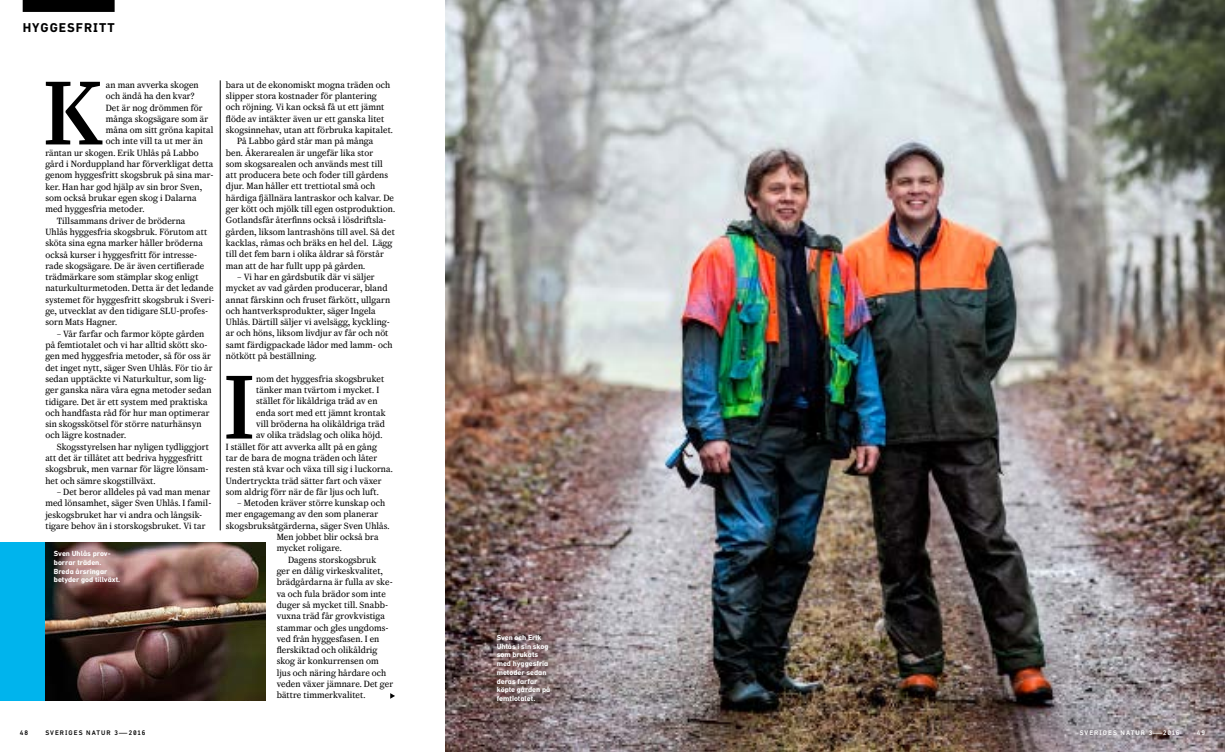
<style>
.page{position:relative;width:1225px;height:752px;background:#fff}
.page>*{position:absolute;margin:0;border:0;box-sizing:border-box;transform-origin:0 0}
.t1{font:500 100px "Caponi Display";color:#000}
.t2{font:700 13px "DIN Next W1 G";letter-spacing:.075em;color:#000}
.t3{font:9.5px/11.3px "Caponi Text";letter-spacing:.01em;color:#000}
.t4{font:700 7.5px/8.7px "DIN Next W1 G";color:#fff}
.t5{font:500 6.8px "DIN Next W1 G";letter-spacing:.15em;color:#000}
.t6{font:500 6.8px "DIN Next W1 G";letter-spacing:.15em;color:#fff}
</style>
<div class="page">
<div style="left:23px;top:0;width:92px;height:12px;background:#000"></div>
<div style="left:0;top:541px;width:79px;height:159px;background:#00b4ed"></div>
<img style="left:446px;top:0;width:779px;height:751px">
<svg style="left:390px;top:693px;width:5px;height:5px"></svg>
<hr style="left:220px;top:80px;width:1px;height:450px;background:#000">
<img style="left:45px;top:541px;width:220px;height:159px">
<h2 class="t2" style="left:23px;top:20px;width:94px">HYGGESFRITT</h2>
<p class="t3" style="left:106px;top:78px;width:94px">an man avverka skogen</p>
<p class="t3" style="left:106px;top:90px;width:90px">och ändå ha den kvar?</p>
<p class="t3" style="left:106px;top:101px;width:98px">Det är nog drömmen för</p>
<p class="t3" style="left:106px;top:112px;width:104px">många skogsägare som är</p>
<p class="t3" style="left:106px;top:123px;width:109px">måna om sitt gröna kapital</p>
<p class="t3" style="left:106px;top:135px;width:99px">och inte vill ta ut mer än</p>
<p class="t3" style="left:45px;top:146px;width:155px">räntan ur skogen. Erik Uhlås på Labbo</p>
<p class="t3" style="left:45px;top:157px;width:169px">gård i Norduppland har förverkligat detta</p>
<p class="t3" style="left:45px;top:169px;width:170px">genom hyggesfritt skogsbruk på sina mar-</p>
<p class="t3" style="left:45px;top:180px;width:158px">ker. Han har god hjälp av sin bror Sven,</p>
<p class="t3" style="left:45px;top:191px;width:153px">som också brukar egen skog i Dalarna</p>
<p class="t3" style="left:45px;top:203px;width:101px">med hyggesfria metoder.</p>
<p class="t3" style="left:57px;top:214px;width:130px">Tillsammans driver de bröderna</p>
<p class="t3" style="left:45px;top:225px;width:163px">Uhlås hyggesfria skogsbruk. Förutom att</p>
<p class="t3" style="left:45px;top:236px;width:159px">sköta sina egna marker håller bröderna</p>
<p class="t3" style="left:45px;top:248px;width:153px">också kurser i hyggesfritt för intresse-</p>
<p class="t3" style="left:45px;top:259px;width:160px">rade skogsägare. De är även certifierade</p>
<p class="t3" style="left:45px;top:270px;width:155px">trädmärkare som stämplar skog enligt</p>
<p class="t3" style="left:45px;top:282px;width:170px">naturkulturmetoden. Detta är det ledande</p>
<p class="t3" style="left:45px;top:293px;width:171px">systemet för hyggesfritt skogsbruk i Sveri-</p>
<p class="t3" style="left:45px;top:304px;width:164px">ge, utvecklat av den tidigare SLU-profes-</p>
<p class="t3" style="left:45px;top:316px;width:73px">sorn Mats Hagner.</p>
<p class="t3" style="left:45px;top:327px;width:169px;text-indent:11px">– Vår farfar och farmor köpte gården på femtiotalet och vi har alltid skött sko&shy;gen med hyggesfria metoder, så för oss är det inget nytt, säger Sven Uhlås. För tio år sedan upptäckte vi Naturkultur, som lig&shy;ger ganska nära våra egna metoder sedan tidigare. Det är ett system med praktiska och handfasta råd för hur man optimerar sin skogsskötsel för större naturhänsyn och lägre kostnader.</p>
<p class="t3" style="left:45px;top:440px;width:165px;text-indent:11px">Skogsstyrelsen har nyligen tydliggjort att det är tillåtet att bedriva hyggesfritt skogsbruk, men varnar för lägre lönsam&shy;het och sämre skogstillväxt.</p>
<p class="t3" style="left:45px;top:485px;width:168px;text-indent:11px">– Det beror alldeles på vad man menar med lönsamhet, säger Sven Uhlås. I famil&shy;jeskogsbruket har vi andra och långsik&shy;tigare behov än i storskogsbruket. Vi tar</p>
<h1 class="t1" style="left:43px;top:45px;width:63px">K</h1>
<p class="t4" style="left:54px;top:549px;width:68px">Sven Uhlås prov&shy;borrar träden.<br>Breda årsringar betyder god tillväxt.</p>
<p class="t3" style="left:226px;top:78px;width:166px">bara ut de ekonomiskt mogna träden och</p>
<p class="t3" style="left:226px;top:89px;width:153px">slipper stora kostnader för plantering</p>
<p class="t3" style="left:226px;top:101px;width:160px">och röjning. Vi kan också få ut ett jämnt</p>
<p class="t3" style="left:226px;top:112px;width:160px">flöde av intäkter även ur ett ganska litet</p>
<p class="t3" style="left:226px;top:123px;width:169px">skogsinnehav, utan att förbruka kapitalet.</p>
<p class="t3" style="left:237px;top:135px;width:138px">På Labbo gård står man på många</p>
<p class="t3" style="left:226px;top:146px;width:149px">ben. Åkerarealen är ungefär lika stor</p>
<p class="t3" style="left:226px;top:157px;width:158px">som skogsarealen och används mest till</p>
<p class="t3" style="left:226px;top:169px;width:164px">att producera bete och foder till gårdens</p>
<p class="t3" style="left:226px;top:180px;width:151px">djur. Man håller ett trettiotal små och</p>
<p class="t3" style="left:226px;top:191px;width:170px">härdiga fjällnära lantraskor och kalvar. De</p>
<p class="t3" style="left:226px;top:202px;width:171px">ger kött och mjölk till egen ostproduktion.</p>
<p class="t3" style="left:226px;top:214px;width:162px">Gotlandsfår återfinns också i lösdriftsla-</p>
<p class="t3" style="left:226px;top:225px;width:170px">gården, liksom lantrashöns till avel. Så det</p>
<p class="t3" style="left:226px;top:236px;width:168px">kacklas, råmas och bräks en hel del. Lägg</p>
<p class="t3" style="left:226px;top:248px;width:159px">till det fem barn i olika åldrar så förstår</p>
<p class="t3" style="left:226px;top:259px;width:141px">man att de har fullt upp på gården.</p>
<p class="t3" style="left:226px;top:270px;width:168px;text-indent:11px">– Vi har en gårdsbutik där vi säljer mycket av vad gården producerar, bland annat fårskinn och fruset fårkött, ullgarn och hantverksprodukter, säger Ingela Uhlås. Därtill säljer vi avelsägg, kyckling&shy;ar och höns, liksom livdjur av får och nöt samt färdigpackade lådor med lamm- och nötkött på beställning.</p>
<p class="t3" style="left:256px;top:372px;width:130px">nom det hyggesfria skogsbruket</p>
<p class="t3" style="left:256px;top:383px;width:125px">tänker man tvärtom i mycket. I</p>
<p class="t3" style="left:256px;top:394px;width:123px">stället för likåldriga träd av en</p>
<p class="t3" style="left:256px;top:406px;width:131px">enda sort med ett jämnt krontak</p>
<p class="t3" style="left:256px;top:417px;width:130px">vill bröderna ha olikåldriga träd</p>
<p class="t3" style="left:256px;top:428px;width:128px">av olika trädslag och olika höjd.</p>
<p class="t3" style="left:226px;top:440px;width:153px">I stället för att avverka allt på en gång</p>
<p class="t3" style="left:226px;top:451px;width:153px">tar de bara de mogna träden och låter</p>
<p class="t3" style="left:226px;top:462px;width:168px">resten stå kvar och växa till sig i luckorna.</p>
<p class="t3" style="left:226px;top:473px;width:157px">Undertryckta träd sätter fart och växer</p>
<p class="t3" style="left:226px;top:485px;width:154px">som aldrig förr när de får ljus och luft.</p>
<p class="t3" style="left:237px;top:496px;width:150px">– Metoden kräver större kunskap och</p>
<p class="t3" style="left:226px;top:507px;width:154px">mer engagemang av den som planerar</p>
<p class="t3" style="left:226px;top:519px;width:165px">skogsbruksåtgärderna, säger Sven Uhlås.</p>
<p class="t3" style="left:277px;top:530px;width:103px">Men jobbet blir också bra</p>
<p class="t3" style="left:277px;top:541px;width:66px">mycket roligare.</p>
<p class="t3" style="left:288px;top:553px;width:90px">Dagens storskogsbruk</p>
<p class="t3" style="left:277px;top:564px;width:108px">ger en dålig virkeskvalitet,</p>
<p class="t3" style="left:277px;top:575px;width:118px">brädgårdarna är fulla av ske-</p>
<p class="t3" style="left:277px;top:586px;width:111px">va och fula brädor som inte</p>
<p class="t3" style="left:277px;top:598px;width:113px">duger så mycket till. Snabb-</p>
<p class="t3" style="left:277px;top:609px;width:110px">vuxna träd får grovkvistiga</p>
<p class="t3" style="left:277px;top:620px;width:112px">stammar och gles ungdoms-</p>
<p class="t3" style="left:277px;top:632px;width:104px">ved från hyggesfasen. I en</p>
<p class="t3" style="left:277px;top:643px;width:102px">flerskiktad och olikåldrig</p>
<p class="t3" style="left:277px;top:654px;width:103px">skog är konkurrensen om</p>
<p class="t3" style="left:277px;top:666px;width:111px">ljus och näring hårdare och</p>
<p class="t3" style="left:277px;top:677px;width:118px">veden växer jämnare. Det ger</p>
<p class="t3" style="left:277px;top:688px;width:90px">bättre timmerkvalitet.</p>
<h1 class="t1" style="left:224px;top:338px;width:32px">I</h1>
<p class="t5" style="left:20px;top:727px;width:10px">48</p>
<p class="t5" style="left:45px;top:727px;width:101px">SVERIGES NATUR 3—2016</p>
<p class="t4" style="left:497px;top:632px;width:55px">Sven och Erik<br>Uhlås i sin skog som brukats med hyggesfria metoder sedan deras farfar köpte gården på femtiotalet.</p>
<p class="t6" style="left:1079px;top:727px;width:101px">SVERIGES NATUR 3—2016</p>
<p class="t6" style="left:1196px;top:727px;width:10px">49</p>
</div>
